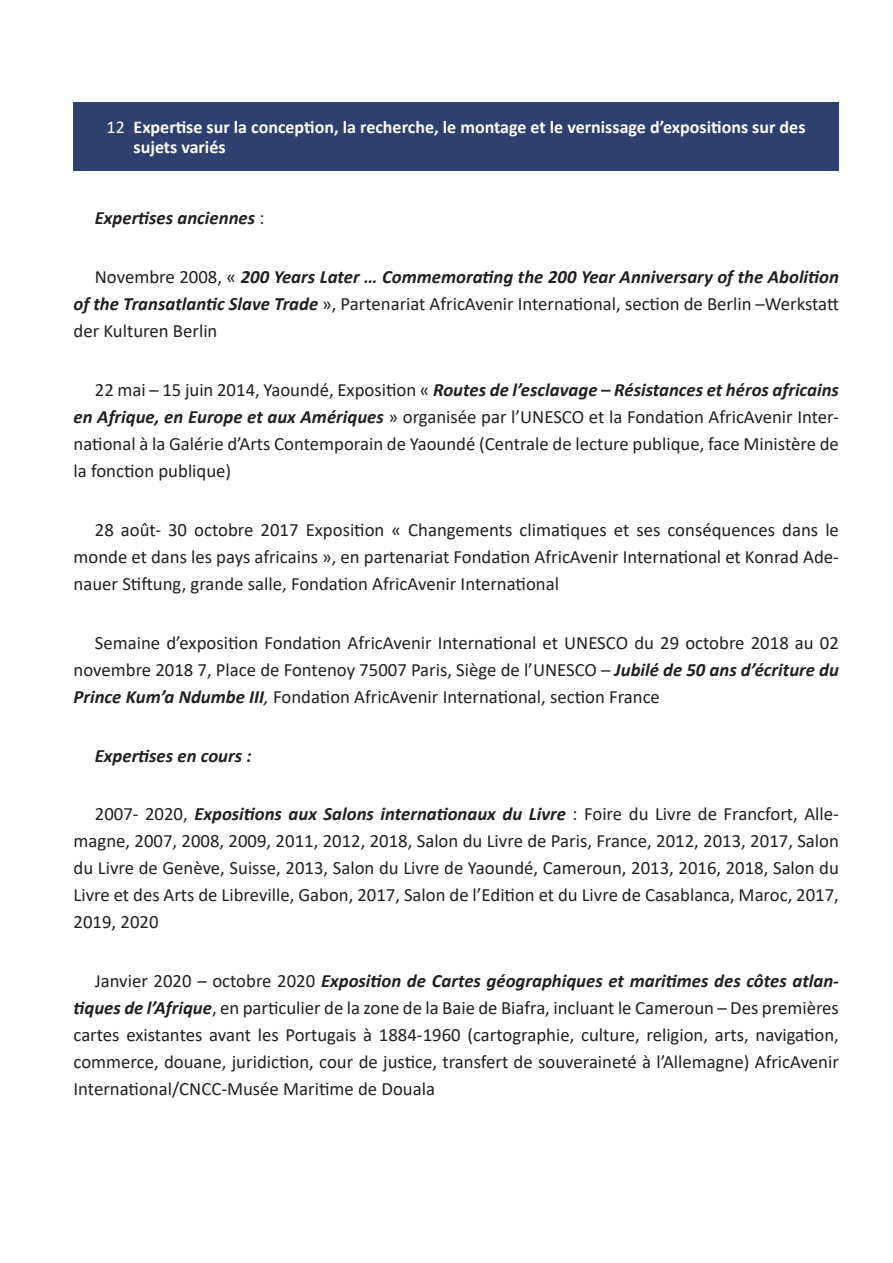
<style>
.page{position:relative;width:893px;height:1263px;background:#fff}
.page>*{position:absolute;margin:0;border:0;box-sizing:border-box;transform-origin:0 0}
.t1{font:18.75px/27px "Calibri";color:#231f20;text-align:justify}
.t2{font:italic 700 18.75px "Calibri";color:#231f20}
.t3{font:700 18px/19.5px "Calibri";color:#fff}
.s1{font-weight:400}
.s2{font-weight:400;font-style:normal}
.s3{font-weight:700;font-style:italic}
.s4{font-style:italic}
</style>
<div class="page">
<div style="left:74px;top:102px;width:765px;height:69px;background:#2e4070"></div>
<p class="t3" style="left:134px;top:117px;width:673px;text-indent:-27px"><span class="s1">12</span> Expertise sur la conception, la recherche, le montage et le vernissage d’expositions sur des sujets variés</p>
<p class="t2" style="left:95px;top:204px;width:171px">Expertises anciennes <span class="s2">:</span></p>
<p class="t1" style="left:74px;top:262px;width:767px;text-indent:21px">Novembre 2008, « <span class="s3">200 Years Later … Commemorating the 200 Year Anniversary of the Abolition of the Transatlantic Slave Trade</span> », Partenariat AfricAvenir International, section de Berlin –Werkstatt der Kulturen Berlin</p>
<p class="t1" style="left:74px;top:375px;width:767px;text-indent:21px">22 mai – 15 juin 2014, Yaoundé, Exposition « <span class="s3">Routes de l’esclavage – Résistances et héros africains en Afrique, en Europe et aux Amériques</span> » organisée par l’UNESCO et la Fondation AfricAvenir Inter&shy;national à la Galérie d’Arts Contemporain de Yaoundé (Centrale de lecture publique, face Ministère de la fonction publique)</p>
<p class="t1" style="left:74px;top:515px;width:767px;text-indent:21px">28 août- 30 octobre 2017 Exposition « Changements climatiques et ses conséquences dans le monde et dans les pays africains », en partenariat Fondation AfricAvenir International et Konrad Ade&shy;nauer Stiftung, grande salle, Fondation AfricAvenir International</p>
<p class="t1" style="left:74px;top:628px;width:767px;text-indent:21px">Semaine d’exposition Fondation AfricAvenir International et UNESCO du 29 octobre 2018 au 02 novembre 2018 7, Place de Fontenoy 75007 Paris, Siège de l’UNESCO – <span class="s3">Jubilé de 50 ans d’écriture du Prince Kum’a Ndumbe III</span><span class="s4">,</span> Fondation AfricAvenir International, section France</p>
<p class="t2" style="left:95px;top:742px;width:158px">Expertises en cours :</p>
<p class="t1" style="left:74px;top:800px;width:767px;text-indent:21px">2007- 2020, <span class="s3">Expositions aux Salons internationaux du Livre</span> : Foire du Livre de Francfort, Alle&shy;magne, 2007, 2008, 2009, 2011, 2012, 2018, Salon du Livre de Paris, France, 2012, 2013, 2017, Salon du Livre de Genève, Suisse, 2013, Salon du Livre de Yaoundé, Cameroun, 2013, 2016, 2018, Salon du Livre et des Arts de Libreville, Gabon, 2017, Salon de l’Edition et du Livre de Casablanca, Maroc, 2017, 2019, 2020</p>
<p class="t1" style="left:74px;top:967px;width:767px;text-indent:21px">Janvier 2020 – octobre 2020 <span class="s3">Exposition de Cartes géographiques et maritimes des côtes atlan&shy;tiques de l’Afrique</span>, en particulier de la zone de la Baie de Biafra, incluant le Cameroun – Des premières cartes existantes avant les Portugais à 1884-1960 (cartographie, culture, religion, arts, navigation, commerce, douane, juridiction, cour de justice, transfert de souveraineté à l’Allemagne) AfricAvenir International/CNCC-Musée Maritime de Douala</p>
</div>
